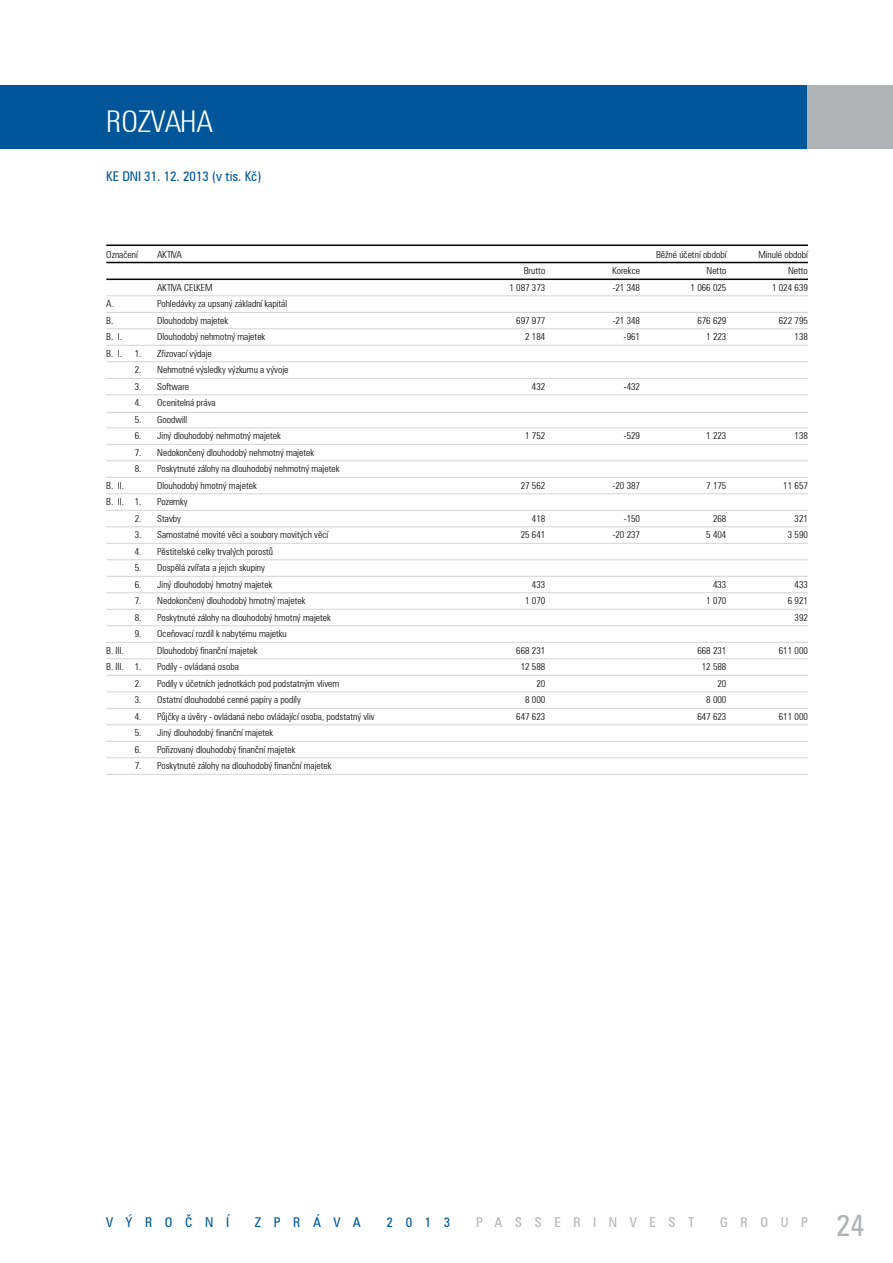
<style>
.page{position:relative;width:893px;height:1263px;background:#fff}
.page>*{position:absolute;margin:0;border:0;box-sizing:border-box;transform-origin:0 0}
.t1{font:30px "Zurich CE Lt Cn BT Roman";color:#fff}
.t2{font:30px "Zurich CE Cn BT Roman";color:#b1b4b6}
.t3{font:13.5px "Zurich CE Cn BT Roman";color:#005699}
.t4{font:13.5px "Zurich CE Cn BT Roman";letter-spacing:.935em;color:#005699}
.t5{font:13.5px "Zurich CE Cn BT Roman";letter-spacing:.935em;color:#b1b4b6}
.t6{font:9.75px/16.5px "Zurich CE Lt Cn BT Roman";color:#000;text-align:right}
</style>
<div class="page">
<div style="left:0;top:85px;width:808px;height:64px;background:#005699"></div>
<div style="left:808px;top:85px;width:85px;height:64px;background:#b1b4b6"></div>
<hr style="left:106px;top:244px;width:702px;height:2px;background:#000">
<hr style="left:106px;top:262px;width:702px;height:1px;background:#000">
<hr style="left:106px;top:279px;width:702px;height:1px;background:#000">
<hr style="left:106px;top:295px;width:702px;height:1px;background:#d1d3d4">
<hr style="left:106px;top:312px;width:702px;height:1px;background:#d1d3d4">
<hr style="left:106px;top:328px;width:702px;height:1px;background:#d1d3d4">
<hr style="left:106px;top:345px;width:702px;height:1px;background:#d1d3d4">
<hr style="left:106px;top:361px;width:702px;height:1px;background:#d1d3d4">
<hr style="left:106px;top:378px;width:702px;height:1px;background:#d1d3d4">
<hr style="left:106px;top:394px;width:702px;height:1px;background:#d1d3d4">
<hr style="left:106px;top:412px;width:702px;height:1px;background:#d1d3d4">
<hr style="left:106px;top:427px;width:702px;height:1px;background:#d1d3d4">
<hr style="left:106px;top:444px;width:702px;height:1px;background:#d1d3d4">
<hr style="left:106px;top:460px;width:702px;height:1px;background:#d1d3d4">
<hr style="left:106px;top:477px;width:702px;height:1px;background:#d1d3d4">
<hr style="left:106px;top:493px;width:702px;height:1px;background:#d1d3d4">
<hr style="left:106px;top:510px;width:702px;height:1px;background:#d1d3d4">
<hr style="left:106px;top:526px;width:702px;height:1px;background:#d1d3d4">
<hr style="left:106px;top:543px;width:702px;height:1px;background:#d1d3d4">
<hr style="left:106px;top:559px;width:702px;height:1px;background:#d1d3d4">
<hr style="left:106px;top:576px;width:702px;height:1px;background:#d1d3d4">
<hr style="left:106px;top:592px;width:702px;height:1px;background:#d1d3d4">
<hr style="left:106px;top:609px;width:702px;height:1px;background:#d1d3d4">
<hr style="left:106px;top:625px;width:702px;height:1px;background:#d1d3d4">
<hr style="left:106px;top:642px;width:702px;height:1px;background:#d1d3d4">
<hr style="left:106px;top:658px;width:702px;height:1px;background:#d1d3d4">
<hr style="left:106px;top:675px;width:702px;height:1px;background:#d1d3d4">
<hr style="left:106px;top:691px;width:702px;height:1px;background:#d1d3d4">
<hr style="left:106px;top:708px;width:702px;height:1px;background:#d1d3d4">
<hr style="left:106px;top:724px;width:702px;height:1px;background:#d1d3d4">
<hr style="left:106px;top:741px;width:702px;height:1px;background:#d1d3d4">
<hr style="left:106px;top:757px;width:702px;height:1px;background:#d1d3d4">
<hr style="left:106px;top:774px;width:702px;height:1px;background:#d1d3d4">
<h1 class="t1" style="left:106px;top:102px;width:108px">Rozvaha</h1>
<h2 class="t3" style="left:106px;top:167px;width:156px">KE DNI 31. 12. 2013 (V T IS. KČ)</h2>
<p class="t6" style="left:106px;top:246px;width:33px">Označení</p>
<p class="t6" style="left:106px;top:295px;width:17px;text-align:left">A.<br>B.<br>B. I.<br>B. I.</p>
<p class="t6" style="left:135px;top:345px;width:8px;text-align:justify">1.<br>2.<br>3.<br>4.<br>5.<br>6.<br>7.<br>8.</p>
<p class="t6" style="left:106px;top:477px;width:19px">B. II.</p>
<p class="t6" style="left:106px;top:493px;width:37px">B. II. 1.</p>
<p class="t6" style="left:135px;top:510px;width:8px">2.</p>
<p class="t6" style="left:135px;top:526px;width:8px">3.</p>
<p class="t6" style="left:135px;top:543px;width:8px">4.</p>
<p class="t6" style="left:135px;top:559px;width:8px">5.</p>
<p class="t6" style="left:135px;top:576px;width:8px">6.</p>
<p class="t6" style="left:135px;top:592px;width:8px">7.</p>
<p class="t6" style="left:135px;top:609px;width:8px">8.</p>
<p class="t6" style="left:135px;top:625px;width:8px">9.</p>
<p class="t6" style="left:106px;top:642px;width:19px">B. III.</p>
<p class="t6" style="left:106px;top:658px;width:37px">B. III. 1.</p>
<p class="t6" style="left:135px;top:675px;width:8px">2.</p>
<p class="t6" style="left:135px;top:691px;width:8px">3.</p>
<p class="t6" style="left:135px;top:708px;width:8px">4.</p>
<p class="t6" style="left:135px;top:724px;width:8px">5.</p>
<p class="t6" style="left:135px;top:741px;width:8px">6.</p>
<p class="t6" style="left:135px;top:757px;width:8px">7.</p>
<p class="t6" style="left:157px;top:246px;width:21px">AKTIVA</p>
<p class="t6" style="left:157px;top:279px;width:219px;text-align:left">AKTIVA CELKEM<br>Pohledávky za upsaný základní kapitál<br>Dlouhodobý majetek<br>Dlouhodobý nehmotný majetek<br>Zřizovací výdaje<br>Nehmotné výsledky výzkumu a vývoje<br>Software<br>Ocenitelná práva<br>Goodwill<br>Jiný dlouhodobý nehmotný majetek<br>Nedokončený dlouhodobý nehmotný majetek<br>Poskytnuté zálohy na dlouhodobý nehmotný majetek<br>Dlouhodobý hmotný majetek<br>Pozemky<br>Stavby<br>Samostatné movité věci a soubory movitých věcí<br>Pěstitelské celky trvalých porostů<br>Dospělá zvířata a jejich skupiny<br>Jiný dlouhodobý hmotný majetek<br>Nedokončený dlouhodobý hmotný majetek<br>Poskytnuté zálohy na dlouhodobý hmotný majetek<br>Oceňovací rozdíl k nabytému majetku<br>Dlouhodobý finanční majetek<br>Podíly - ovládaná osoba<br>Podíly v účetních jednotkách pod podstatným vlivem<br>Ostatní dlouhodobé cenné papíry a podíly<br>Půjčky a úvěry - ovládaná nebo ovládající osoba, podstatný vliv<br>Jiný dlouhodobý finanční majetek<br>Pořizovaný dlouhodobý finanční majetek<br>Poskytnuté zálohy na dlouhodobý finanční majetek</p>
<p class="t6" style="left:509px;top:262px;width:37px">Brutto<br>1 087 373</p>
<p class="t6" style="left:516px;top:312px;width:31px">697 977<br>2 184</p>
<p class="t6" style="left:532px;top:378px;width:15px">432</p>
<p class="t6" style="left:525px;top:427px;width:22px">1 752</p>
<p class="t6" style="left:521px;top:477px;width:26px">27 562</p>
<p class="t6" style="left:521px;top:510px;width:26px">418<br>25 641</p>
<p class="t6" style="left:525px;top:576px;width:22px">433<br>1 070</p>
<p class="t6" style="left:516px;top:642px;width:31px">668 231<br>12 588<br>20<br>8 000<br>647 623</p>
<p class="t6" style="left:612px;top:262px;width:30px;text-align:left">Korekce -21 348</p>
<p class="t6" style="left:613px;top:312px;width:29px">-21 348 -961</p>
<p class="t6" style="left:624px;top:378px;width:18px">-432</p>
<p class="t6" style="left:624px;top:427px;width:18px">-529</p>
<p class="t6" style="left:613px;top:477px;width:29px">-20 387</p>
<p class="t6" style="left:613px;top:510px;width:29px">-150 -20 237</p>
<p class="t6" style="left:656px;top:246px;width:72px">Běžné účetní období<br>Netto<br>1 066 025</p>
<p class="t6" style="left:697px;top:312px;width:31px">676 629<br>1 223</p>
<p class="t6" style="left:706px;top:427px;width:22px">1 223</p>
<p class="t6" style="left:706px;top:477px;width:22px">7 175</p>
<p class="t6" style="left:706px;top:510px;width:22px">268<br>5 404</p>
<p class="t6" style="left:706px;top:576px;width:22px">433<br>1 070</p>
<p class="t6" style="left:697px;top:642px;width:31px">668 231<br>12 588<br>20<br>8 000<br>647 623</p>
<p class="t6" style="left:758px;top:246px;width:51px">Minulé období<br>Netto<br>1 024 639</p>
<p class="t6" style="left:779px;top:312px;width:31px">622 795<br>138</p>
<p class="t6" style="left:794px;top:427px;width:15px">138</p>
<p class="t6" style="left:783px;top:477px;width:26px">11 657</p>
<p class="t6" style="left:788px;top:510px;width:22px">321<br>3 590</p>
<p class="t6" style="left:788px;top:576px;width:22px">433<br>6 921<br>392</p>
<p class="t6" style="left:779px;top:642px;width:31px">611 000</p>
<p class="t6" style="left:779px;top:708px;width:31px">611 000</p>
<h2 class="t4" style="left:106px;top:1213px;width:124px">VÝROČNÍ</h2>
<h2 class="t4" style="left:255px;top:1213px;width:107px">ZPRÁVA</h2>
<h2 class="t4" style="left:387px;top:1213px;width:65px">2013</h2>
<h2 class="t5" style="left:476px;top:1213px;width:220px">PASSERINVEST</h2>
<h2 class="t5" style="left:720px;top:1213px;width:89px">GROUP</h2>
<h1 class="t2" style="left:836px;top:1205px;width:30px">24</h1>
</div>
